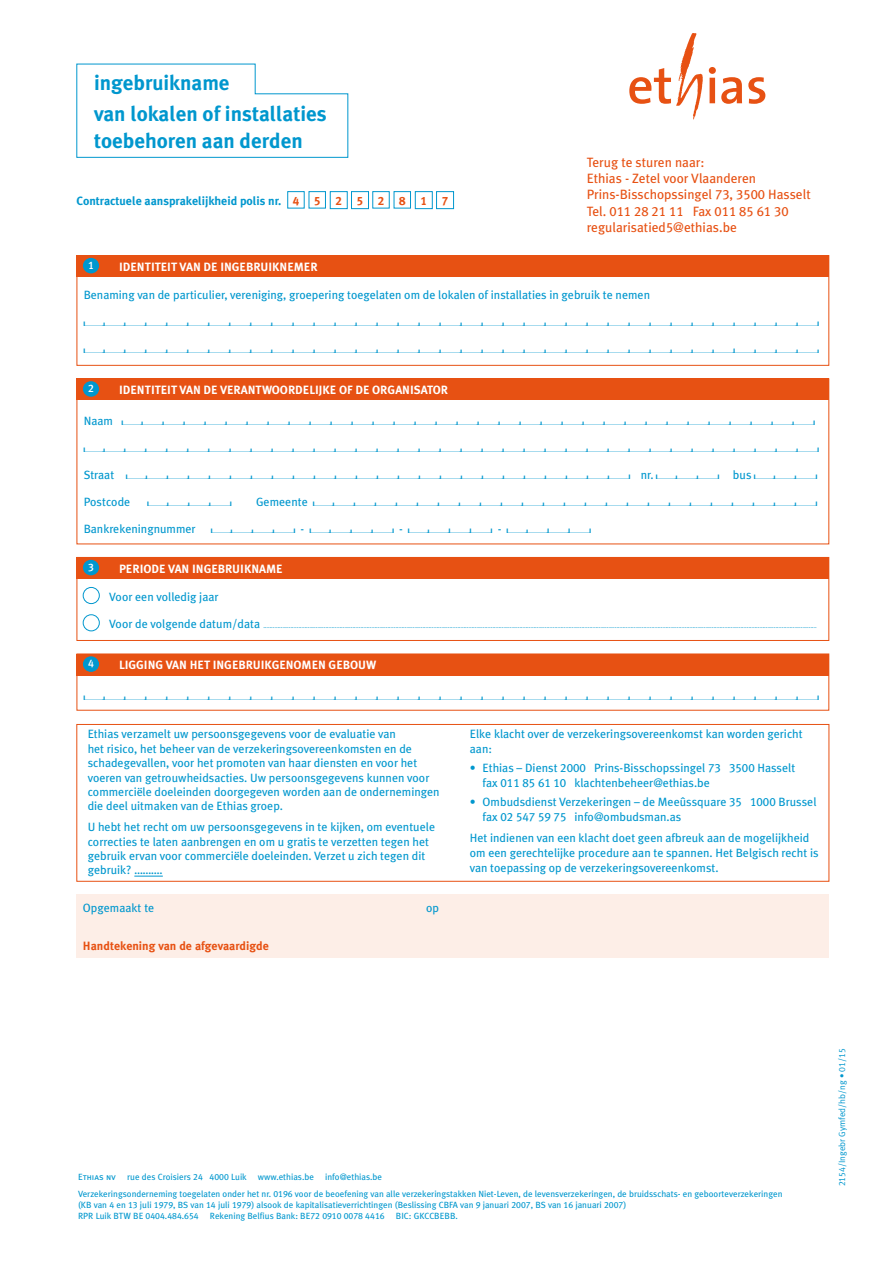
<style>
.page{position:relative;width:893px;height:1263px;background:#fff}
.page>*{position:absolute;margin:0;border:0;box-sizing:border-box;transform-origin:0 0}
.t1{font:700 21px/31.2px "Meta Ethias";color:#0097ce}
.t2{font:13.5px/16.2px "Meta Ethias";color:#e75113}
.t3{font:12px/14.4px "Meta Ethias";color:#0097ce}
.t4{font:700 12px "Meta Ethias";color:#fff}
.t5{font:700 12px "Meta Ethias";color:#0097ce}
.t6{font:700 12px "Meta Ethias";color:#e75113}
.t7{font:500 10.8px "Meta Ethias";color:#fff}
.t8{font:9px/17.2px "Meta Ethias";color:#0097ce}
.t9{font:9px "Meta Ethias Normal";color:#0097ce}
.t10{font:6px "Meta Ethias";color:#0097ce}
.t11{font:6px "Border";color:#0097ce;scale:3.5 1}
.s1{color:#e75113}
.s2{font-family:"Meta Ethias";font-size:12px}
.s3{font-size:12px}
.s4{font-family:"Meta Ethias Book Caps"}
</style>
<div class="page">
<div style="left:77px;top:255px;width:752px;height:111px;border:1px solid #e75113"></div>
<div style="left:77px;top:255px;width:752px;height:22px;background:#e75113"></div>
<div style="left:83px;top:258px;width:16px;height:15px;background:#0097ce;border-radius:50%"></div>
<svg style="left:629px;top:33px;width:74px;height:87px"></svg>
<svg style="left:709px;top:67px;width:33px;height:37px"></svg>
<svg style="left:748px;top:77px;width:17px;height:27px"></svg>
<div style="left:77px;top:557px;width:752px;height:84px;border:1px solid #e75113"></div>
<div style="left:77px;top:557px;width:752px;height:22px;background:#e75113"></div>
<div style="left:83px;top:560px;width:16px;height:15px;background:#0097ce;border-radius:50%"></div>
<div style="left:287px;top:191px;width:17px;height:17px;border:1px solid #0097ce"></div>
<div style="left:309px;top:191px;width:17px;height:17px;border:1px solid #0097ce"></div>
<div style="left:330px;top:191px;width:17px;height:18px;border:1px solid #0097ce"></div>
<div style="left:351px;top:191px;width:18px;height:18px;border:1px solid #0097ce"></div>
<div style="left:394px;top:191px;width:17px;height:17px;border:1px solid #0097ce"></div>
<div style="left:415px;top:191px;width:18px;height:18px;border:1px solid #0097ce"></div>
<div style="left:436px;top:191px;width:18px;height:18px;border:1px solid #0097ce"></div>
<div style="left:77px;top:378px;width:752px;height:166px;border:1px solid #e75113"></div>
<div style="left:77px;top:379px;width:752px;height:21px;background:#e75113"></div>
<div style="left:83px;top:381px;width:16px;height:16px;background:#0097ce;border-radius:50%"></div>
<svg style="left:134px;top:876px;width:29px;height:1px"></svg>
<div style="left:77px;top:724px;width:752px;height:157px;border:1px solid #e75113"></div>
<div style="left:77px;top:894px;width:752px;height:64px;background:#fdeee7"></div>
<svg style="left:76px;top:64px;width:272px;height:94px"></svg>
<div style="left:83px;top:587px;width:17px;height:17px;border:1px solid #0097ce;border-radius:50%"></div>
<div style="left:83px;top:614px;width:17px;height:17px;border:1px solid #0097ce;border-radius:50%"></div>
<div style="left:77px;top:654px;width:752px;height:21px;background:#e75113"></div>
<div style="left:83px;top:656px;width:16px;height:16px;background:#0097ce;border-radius:50%"></div>
<h1 class="t1" style="left:94px;top:67px;width:234px">ingebruikname<br>van lokalen of installaties</h1>
<h1 class="t1" style="left:94px;top:125px;width:210px">toebehoren aan derden</h1>
<p class="t5" style="left:77px;top:194px;width:245px">Contractuele aansprakelijkheid polis nr. <span class="s1">4 5</span></p>
<p class="t6" style="left:336px;top:194px;width:71px">2528</p>
<p class="t6" style="left:421px;top:194px;width:29px">1 7</p>
<p class="t7" style="left:88px;top:259px;width:7px">1</p>
<p class="t4" style="left:119px;top:260px;width:200px">IDENTITEIT VAN DE INGEBRUIKNEMER</p>
<p class="t2" style="left:587px;top:154px;width:225px">Terug te sturen naar:<br>Ethias - Zetel voor Vlaanderen<br>Prins-Bisschopssingel 73, 3500 Hasselt<br>Tel. 011 28 21 11 Fax 011 85 61 30 regularisatied5@ethias.be</p>
<p class="t3" style="left:84px;top:288px;width:568px">Benaming van de particulier, vereniging, groepering toegelaten om de lokalen of installaties in gebruik te nemen</p>
<p class="t11" style="left:84px;top:321px;width:211px">12222222222222222222222222222222223</p>
<p class="t11" style="left:84px;top:348px;width:211px">12222222222222222222222222222232222</p>
<p class="t7" style="left:88px;top:382px;width:7px">2</p>
<p class="t4" style="left:119px;top:383px;width:331px">IDENTITEIT VAN DE VERANTWOORDELIJKE OF DE ORGANISATOR</p>
<p class="t11" style="left:84px;top:420px;width:210px"><span class="s2">Naam</span> 122222222222222222222222222222223</p>
<p class="t11" style="left:84px;top:447px;width:211px">12222222222222222222222222222222223</p>
<p class="t11" style="left:84px;top:474px;width:211px"><span class="s2">Straat</span> 122222222222222222222223 <span class="s2">nr.</span> 123 <span class="s2">bus</span> 123</p>
<p class="t3" style="left:84px;top:495px;width:48px">Postcode</p>
<p class="t11" style="left:147px;top:501px;width:25px">1223</p>
<p class="t11" style="left:256px;top:501px;width:162px"><span class="s2">Gemeente</span> 122222222222222222222223</p>
<p class="t3" style="left:84px;top:522px;width:113px">Bankrekeningnummer</p>
<p class="t11" style="left:211px;top:528px;width:110px">1223 <span class="s2">-</span> 1223 <span class="s2">-</span> 1333 <span class="s2">-</span> 1333</p>
<p class="t7" style="left:88px;top:561px;width:7px">3</p>
<p class="t7" style="left:88px;top:657px;width:7px">4</p>
<p class="t4" style="left:119px;top:562px;width:165px">PERIODE VAN INGEBRUIKNAME</p>
<p class="t3" style="left:109px;top:590px;width:111px">Voor een volledig jaar</p>
<p class="t10" style="left:109px;top:623px;width:709px"><span class="s3">Voor de volgende datum/data</span> ............................................................................................................................................................................................................................................................................................................................................................</p>
<p class="t4" style="left:119px;top:658px;width:259px">LIGGING VAN HET INGEBRUIKGENOMEN GEBOUW</p>
<p class="t11" style="left:84px;top:695px;width:211px">12222222222222222222222222222222223</p>
<p class="t3" style="left:88px;top:727px;width:353px">Ethias verzamelt uw persoonsgegevens voor de evaluatie van<br>het risico, het beheer van de verzekeringsovereenkomsten en de schadegevallen, voor het promoten van haar diensten en voor het voeren van getrouwheidsacties. Uw persoonsgegevens kunnen voor commerciële doeleinden doorgegeven worden aan de ondernemingen die deel uitmaken van de Ethias groep.</p>
<p class="t3" style="left:88px;top:820px;width:349px">U hebt het recht om uw persoonsgegevens in te kijken, om eventuele correcties te laten aanbrengen en om u gratis te verzetten tegen het gebruik ervan voor commerciële doeleinden. Verzet u zich tegen dit gebruik? ……….</p>
<p class="t3" style="left:83px;top:901px;width:73px">Opgemaakt te</p>
<p class="t3" style="left:426px;top:901px;width:14px">op</p>
<p class="t6" style="left:83px;top:938px;width:187px">Handtekening van de afgevaardigde</p>
<p class="t3" style="left:470px;top:727px;width:334px;line-height:14.9px">Elke klacht over de verzekeringsovereenkomst kan worden gericht aan:</p>
<p class="t3" style="left:483px;top:761px;width:314px;line-height:14.9px;text-indent:-13px">• Ethias – Dienst 2000 Prins-Bisschopssingel 73 3500 Hasselt fax 011 85 61 10 klachtenbeheer@ethias.be</p>
<p class="t3" style="left:483px;top:795px;width:335px;line-height:14.9px;text-indent:-13px">• Ombudsdienst Verzekeringen – de Meeûssquare 35 1000 Brussel fax 02 547 59 75 info@ombudsman.as</p>
<p class="t3" style="left:470px;top:831px;width:350px;line-height:14.9px">Het indienen van een klacht doet geen afbreuk aan de mogelijkheid om een gerechtelijke procedure aan te spannen. Het Belgisch recht is van toepassing op de verzekeringsovereenkomst.</p>
<p class="t8" style="left:78px;top:1168px;width:706px"><span class="s4">Ethias nv</span> rue des Croisiers 24 4000 Luik www.ethias.be info@ethias.be<br>Verzekeringsonderneming toegelaten onder het nr. 0196 voor de beoefening van alle verzekeringstakken Niet-Leven, de levensverzekeringen, de bruidsschats- en geboorteverzekeringen</p>
<p class="t8" style="left:78px;top:1199px;width:550px;line-height:10.8px">(KB van 4 en 13 juli 1979, BS van 14 juli 1979) alsook de kapitalisatieverrichtingen (Beslissing CBFA van 9 januari 2007, BS van 16 januari 2007)<br>RPR Luik BTW BE 0404.484.654 Rekening Belfius Bank: BE72 0910 0078 4416 BIC: GKCCBEBB.</p>
<p class="t9" style="left:837px;top:1186px;width:140px;rotate:-90deg">2154/Ingebr Gymfed/hb/ng • 01/15</p>
</div>
